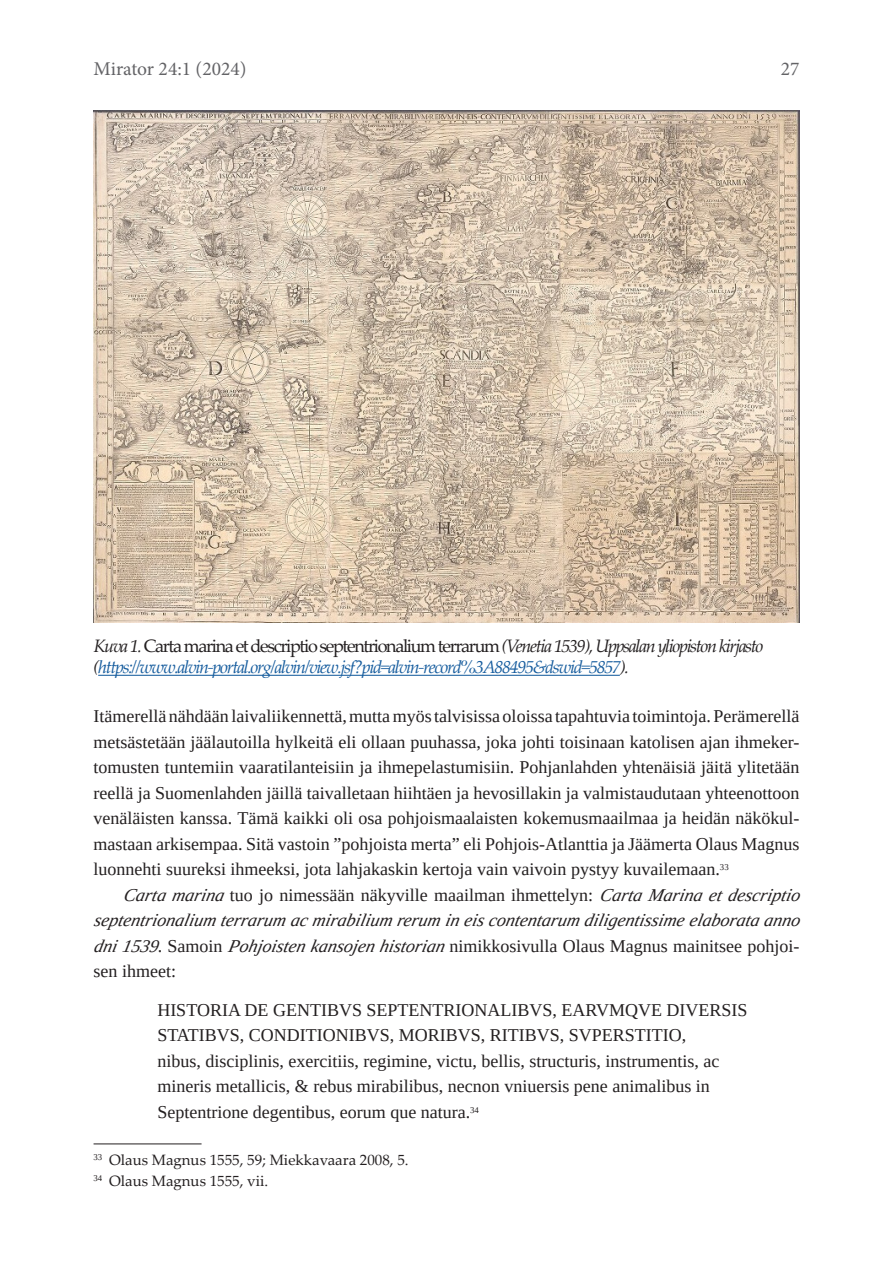
<style>
.page{position:relative;width:893px;height:1263px;background:#fff}
.page>*{position:absolute;margin:0;border:0;box-sizing:border-box;transform-origin:0 0}
.t1{font:19.5px "Minion Pro";color:#636366}
.Leipis{font:18px/25.5px "Liberation Serif";color:#231f20;text-align:justify}
.Sisennys{font:18px/25.5px "Liberation Serif";color:#231f20}
.Leipis-2{font:italic 18px/25.5px "Liberation Serif";color:#231f20}
.Kuvateksti{font:italic 18px/21.6px "Palatino Linotype";letter-spacing:-.075em;color:#175d9e}
.alaviitetyyli{font:15px "Palatino Linotype";color:#231f20}
.s1{color:#231f20}
.s2{font-style:normal;color:#231f20}
.s3{font-style:normal}
</style>
<div class="page">
<hr style="left:94px;top:1143px;width:108px;height:1px;background:#231f20">
<img style="left:94px;top:111px;width:705px;height:512px">
<hr style="left:98px;top:675px;width:522px;height:1px;background:#175d9e">
<p class="t1" style="left:94px;top:55px;width:154px">Mirator 24:1 (2024)</p>
<p class="t1" style="left:781px;top:55px;width:20px">27</p>
<p class="Kuvateksti" style="left:94px;top:634px;width:671px"><span class="s1">Kuva 1.</span> <span class="s2">Carta marina et descriptio septentrionalium terrarum</span> <span class="s1">(Venetia 1539), Uppsalan yliopiston kirjasto (</span>https://www.alvin-portal.org/alvin/view.jsf?pid=alvin-record%3A88495&amp;dswid=5857<span class="s1">).</span></p>
<p class="Leipis" style="left:94px;top:704px;width:707px">Itämerellä nähdään laivaliikennettä, mutta myös talvisissa oloissa tapahtuvia toimintoja. Perämerellä metsästetään jäälautoilla hylkeitä eli ollaan puuhassa, joka johti toisinaan katolisen ajan ihmeker&shy;tomusten tuntemiin vaaratilanteisiin ja ihmepelastumisiin. Pohjanlahden yhtenäisiä jäitä ylitetään reellä ja Suomenlahden jäillä taivalletaan hiihtäen ja hevosillakin ja valmistaudutaan yhteenottoon venäläisten kanssa. Tämä kaikki oli osa pohjoismaalaisten kokemusmaailmaa ja heidän näkökul&shy;mastaan arkisempaa. Sitä vastoin ”pohjoista merta” eli Pohjois-Atlanttia ja Jäämerta Olaus Magnus luonnehti suureksi ihmeeksi, jota lahjakaskin kertoja vain vaivoin pystyy kuvailemaan.<sup>33</sup></p>
<p class="Leipis-2" style="left:94px;top:882px;width:712px;text-indent:30px">Carta marina <span class="s3">tuo jo nimessään näkyville maailman ihmettelyn:</span> Carta Marina et descriptio septentrionalium terrarum acmirabilium rerum ineiscontentarum diligentissimeelaborataanno dni1539<span class="s3">. Samoin</span> Pohjoistenkansojenhistorian<span class="s3">nimikkosivulla Olaus Magnus mainitsee pohjoi&shy;sen ihmeet:</span></p>
<p class="Sisennys" style="left:157px;top:997px;width:592px">HISTORIA DE GENTIBVS SEPTENTRIONALIBVS, EARVMQVE DIVERSIS STATIBVS, CONDITIONIBVS, MORIBVS, RITIBVS, SVPERSTITIO,<br>nibus, disciplinis, exercitiis, regimine, victu, bellis, structuris, instrumentis, ac mineris metallicis, &amp; rebus mirabilibus, necnon vniuersis pene animalibus in Septentrione degentibus, eorum que natura.<sup>34</sup></p>
<p class="alaviitetyyli" style="left:94px;top:1149px;width:317px"><sup>33</sup> Olaus Magnus 1555, 59; Miekkavaara 2008, 5.</p>
<p class="alaviitetyyli" style="left:94px;top:1171px;width:176px"><sup>34</sup> Olaus Magnus 1555, vii.</p>
</div>
